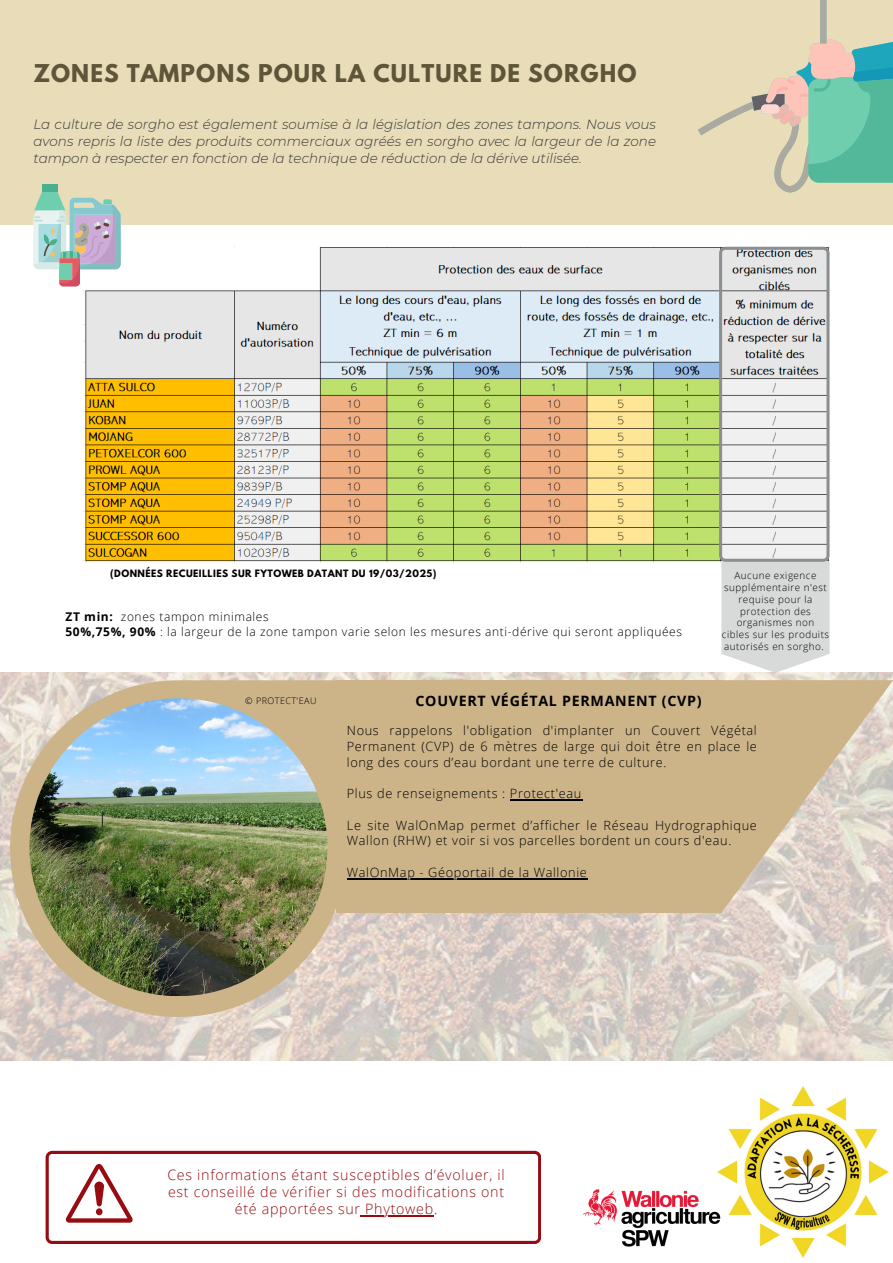
<style>
.page{position:relative;width:893px;height:1263px;background:#fff}
.page>*{position:absolute;margin:0;border:0;box-sizing:border-box;transform-origin:0 0}
.t1{font:700 21.75px "League Spartan";letter-spacing:.05em;color:#5e553a}
.t2{font:300 14.25px/17.4px "Open Sans";letter-spacing:.05em;color:#970c10;text-align:center}
.t3{font:700 14.25px "Open Sans";letter-spacing:.05em;color:#000}
.t4{font:italic 300 13.5px/17.4px "Montserrat";color:#383838;text-align:justify}
.t5{font:300 12.75px/15.8px "Open Sans";letter-spacing:.05em;color:#000;text-align:justify}
.t6{font:300 12px/14.6px "Open Sans";letter-spacing:.05em;color:#000}
.t7{font:300 9.82px/11.9px "Open Sans";letter-spacing:.05em;color:#000;text-align:center}
.t8{font:700 9px "League Spartan";letter-spacing:.05em;color:#000}
.t9{font:300 9px "Open Sans";letter-spacing:.05em;color:#000}
.s1{font-weight:700}
</style>
<div class="page">
<img style="left:717px;top:1086px;width:172px;height:172px">
<img style="left:583px;top:1174px;width:153px;height:84px">
<div style="left:0;top:0;width:893px;height:224px;background:#e9dcb8"></div>
<svg style="left:698px;top:0;width:195px;height:192px"></svg>
<img style="left:0;top:673px;width:893px;height:387px">
<img style="left:84px;top:247px;width:635px;height:316px">
<svg style="left:33px;top:184px;width:88px;height:102px"></svg>
<svg style="left:10px;top:680px;width:337px;height:337px;background:#d6c4ac"></svg>
<img style="left:29px;top:698px;width:298px;height:298px">
<div style="left:336px;top:680px;width:385px;height:233px;background:#ccb388"></div>
<svg style="left:549px;top:680px;width:344px;height:233px;fill:#ccb388"></svg>
<svg style="left:46px;top:1151px;width:495px;height:93px"></svg>
<svg style="left:66px;top:1164px;width:67px;height:59px"></svg>
<svg style="left:719px;top:247px;width:110px;height:426px"></svg>
<hr style="left:510px;top:799px;width:72px;height:1px;background:#000">
<hr style="left:347px;top:878px;width:240px;height:1px;background:#000">
<hr style="left:361px;top:1215px;width:73px;height:2px;background:#970c10">
<p class="t1" style="left:33px;top:62px;width:604px">ZONES TAMPONS POUR LA CULTURE DE SORGHO</p>
<h3 class="t4" style="left:33px;top:115px;width:624px">La culture de sorgho est également soumise à la législation des zones tampons. Nous vous avons repris la liste des produits commerciaux agréés en sorgho avec la largeur de la zone tampon à respecter en fonction de la technique de réduction de la dérive utilisée.</h3>
<h4 class="t8" style="left:110px;top:569px;width:328px">(DONNÉES RECUEILLIES SUR FYTOWEB DATANT DU 19/03/2025)</h4>
<p class="t6" style="left:65px;top:609px;width:618px"><span class="s1">ZT min:</span> zones tampon minimales<br><span class="s1">50%,75%, 90%</span> : la largeur de la zone tampon varie selon les mesures anti-dérive qui seront appliquées</p>
<p class="t9" style="left:245px;top:694px;width:73px">© PROTECT'EAU</p>
<h2 class="t3" style="left:415px;top:691px;width:288px">COUVERT VÉGÉTAL PERMANENT (CVP)</h2>
<p class="t7" style="left:722px;top:569px;width:109px">Aucune exigence supplémentaire n'est requise pour la protection des organismes non cibles sur les produits autorisés en sorgho.</p>
<p class="t5" style="left:347px;top:722px;width:411px">Nous rappelons l'obligation d'implanter un Couvert Végétal Permanent (CVP) de 6 mètres de large qui doit être en place le long des cours d’eau bordant une terre de culture.</p>
<h5 class="t5" style="left:347px;top:785px;width:236px">Plus de renseignements : Protect'eau</h5>
<h4 class="t5" style="left:347px;top:817px;width:411px">Le site WalOnMap permet d’afficher le Réseau Hydrographique<br>Wallon (RHW) et voir si vos parcelles bordent un cours d'eau.</h4>
<p class="t5" style="left:347px;top:864px;width:241px">WalOnMap - Géoportail de la Wallonie</p>
<h4 class="t2" style="left:167px;top:1165px;width:339px">Ces informations étant susceptibles d’évoluer, il est conseillé de vérifier si des modifications ont été apportées sur Phytoweb.</h4>
</div>
